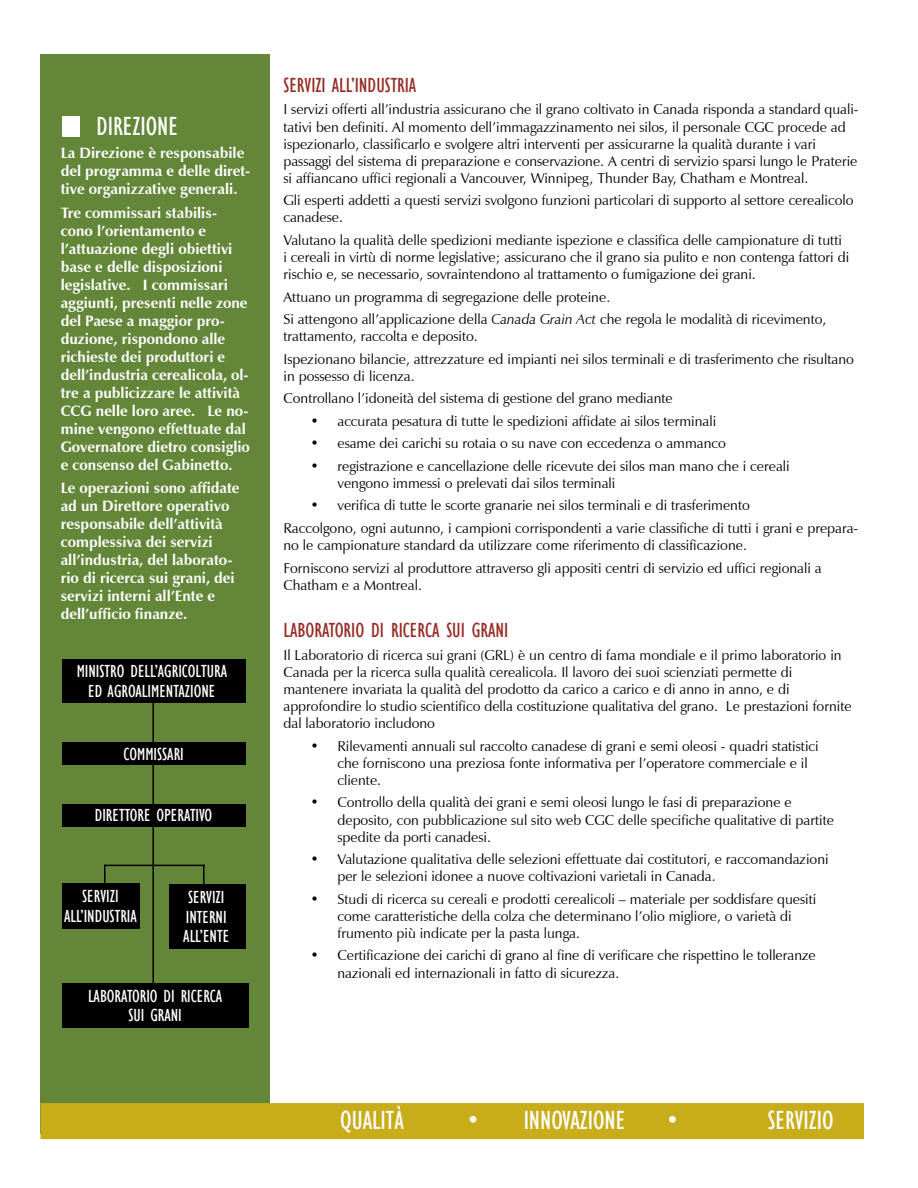
<style>
.page{position:relative;width:918px;height:1188px;background:#fff}
.page>*{position:absolute;margin:0;border:0;box-sizing:border-box;transform-origin:0 0}
.t1{font:condensed 27px "Gill Sans";color:#fff}
.t2{font:condensed 21px "Gill Sans";color:#952c24}
.t3{font:condensed 18px/19.5px "Gill Sans";color:#fff;text-align:center}
.t4{font:700 15px/18px "Zapf Humanist 601 BT";color:#fff}
.t5{font:14.25px/17.1px "Zapf Humanist 601 BT";color:#000}
.s1{font-style:italic}
</style>
<div class="page">
<div style="left:40px;top:54px;width:230px;height:1080px;background:#638638"></div>
<div style="left:63px;top:116px;width:17px;height:20px;background:#fff"></div>
<div style="left:40px;top:1103px;width:824px;height:36px;background:#c9ac19"></div>
<div style="left:62px;top:883px;width:78px;height:46px;background:#000"></div>
<div style="left:169px;top:884px;width:77px;height:64px;background:#000"></div>
<div style="left:62px;top:742px;width:184px;height:23px;background:#000"></div>
<div style="left:62px;top:659px;width:184px;height:44px;background:#000"></div>
<hr style="left:152px;top:700px;width:2px;height:293px;background:#000">
<hr style="left:105px;top:865px;width:99px;height:1px;background:#000">
<hr style="left:203px;top:865px;width:2px;height:22px;background:#000">
<hr style="left:104px;top:865px;width:2px;height:22px;background:#000">
<div style="left:62px;top:804px;width:184px;height:23px;background:#000"></div>
<div style="left:62px;top:983px;width:187px;height:45px;background:#000"></div>
<h1 class="t1" style="left:97px;top:111px;width:83px">DIREZIONE</h1>
<p class="t4" style="left:61px;top:144px;width:191px">La Direzione è responsabile del programma e delle diret&shy;tive organizzative generali.</p>
<p class="t4" style="left:61px;top:203px;width:191px">Tre commissari stabilis&shy;cono l’orientamento e l’attuazione degli obiettivi base e delle disposizioni legislative. I commissari aggiunti, presenti nelle zone del Paese a maggior pro&shy;duzione, rispondono alle richieste dei produttori e dell’industria cerealicola, ol&shy;tre a publicizzare le attività<br>CCG nelle loro aree. Le no&shy;mine vengono effettuate dal<br>Governatore dietro consiglio e consenso del Gabinetto.</p>
<p class="t4" style="left:61px;top:479px;width:180px">Le operazioni sono affidate ad un Direttore operativo responsabile dell’attività complessiva dei servizi all’industria, del laborato&shy;rio di ricerca sui grani, dei servizi interni all’Ente e dell’ufficio finanze.</p>
<p class="t3" style="left:77px;top:662px;width:152px">MINISTRO DELL’AGRICOLTURA<br>ED AGROALIMENTAZIONE</p>
<p class="t3" style="left:123px;top:745px;width:62px">COMMISSARI</p>
<p class="t3" style="left:95px;top:806px;width:119px">DIRETTORE OPERATIVO</p>
<p class="t3" style="left:64px;top:887px;width:74px">SERVIZI<br>ALL’INDUSTRIA</p>
<p class="t3" style="left:183px;top:888px;width:47px;text-align:left">SERVIZI<br>INTERNI<br>ALL’ENTE</p>
<p class="t3" style="left:88px;top:987px;width:136px">LABORATORIO DI RICERCA<br>SUI GRANI</p>
<h2 class="t2" style="left:284px;top:74px;width:134px">SERVIZI ALL’INDUSTRIA</h2>
<p class="t5" style="left:284px;top:101px;width:577px">I servizi offerti all’industria assicurano che il grano coltivato in Canada risponda a standard quali&shy;tativi ben definiti. Al momento dell’immagazzinamento nei silos, il personale CGC procede ad ispezionarlo, classificarlo e svolgere altri interventi per assicurarne la qualità durante i vari passaggi del sistema di preparazione e conservazione. A centri di servizio sparsi lungo le Praterie si affiancano uffici regionali a Vancouver, Winnipeg, Thunder Bay, Chatham e Montreal.</p>
<p class="t5" style="left:284px;top:192px;width:572px">Gli esperti addetti a questi servizi svolgono funzioni particolari di supporto al settore cerealicolo canadese.</p>
<p class="t5" style="left:284px;top:232px;width:567px">Valutano la qualità delle spedizioni mediante ispezione e classifica delle campionature di tutti<br>i cereali in virtù di norme legislative; assicurano che il grano sia pulito e non contenga fattori di rischio e, se necessario, sovraintendono al trattamento o fumigazione dei grani.</p>
<p class="t5" style="left:284px;top:286px;width:545px;line-height:22.5px">Attuano un programma di segregazione delle proteine.<br>Si attengono all’applicazione della <span class="s1">Canada Grain Act</span> che regola le modalità di ricevimento,</p>
<p class="t5" style="left:284px;top:325px;width:572px;line-height:22.5px">trattamento, raccolta e deposito.<br>Ispezionano bilancie, attrezzature ed impianti nei silos terminali e di trasferimento che risultano</p>
<p class="t5" style="left:284px;top:365px;width:391px;line-height:22.5px">in possesso di licenza.<br>Controllano l’idoneità del sistema di gestione del grano mediante</p>
<p class="t5" style="left:311px;top:412px;width:407px">• accurata pesatura di tutte le spedizioni affidate ai silos terminali</p>
<p class="t5" style="left:311px;top:435px;width:417px">• esame dei carichi su rotaia o su nave con eccedenza o ammanco</p>
<p class="t5" style="left:338px;top:457px;width:454px;text-indent:-27px">• registrazione e cancellazione delle ricevute dei silos man mano che i cereali vengono immessi o prelevati dai silos terminali</p>
<p class="t5" style="left:284px;top:494px;width:576px;line-height:22.5px;text-indent:27px">• verifica di tutte le scorte granarie nei silos terminali e di trasferimento<br>Raccolgono, ogni autunno, i campioni corrispondenti a varie classifiche di tutti i grani e prepara-</p>
<p class="t5" style="left:284px;top:534px;width:540px;line-height:22.5px">no le campionature standard da utilizzare come riferimento di classificazione.<br>Forniscono servizi al produttore attraverso gli appositi centri di servizio ed uffici regionali a</p>
<p class="t5" style="left:284px;top:576px;width:140px">Chatham e a Montreal.</p>
<h2 class="t2" style="left:284px;top:619px;width:226px">LABORATORIO DI RICERCA SUI GRANI</h2>
<p class="t5" style="left:284px;top:646px;width:570px">Il Laboratorio di ricerca sui grani (GRL) è un centro di fama mondiale e il primo laboratorio in Canada per la ricerca sulla qualità cerealicola. Il lavoro dei suoi scienziati permette di mantenere invariata la qualità del prodotto da carico a carico e di anno in anno, e di approfondire lo studio scientifico della costituzione qualitativa del grano. Le prestazioni fornite dal laboratorio includono</p>
<p class="t5" style="left:338px;top:737px;width:483px;text-indent:-27px">• Rilevamenti annuali sul raccolto canadese di grani e semi oleosi - quadri statistici che forniscono una preziosa fonte informativa per l’operatore commerciale e il cliente.</p>
<p class="t5" style="left:338px;top:794px;width:498px;text-indent:-27px">• Controllo della qualità dei grani e semi oleosi lungo le fasi di preparazione e deposito, con pubblicazione sul sito web CGC delle specifiche qualitative di partite spedite da porti canadesi.</p>
<p class="t5" style="left:338px;top:851px;width:493px;text-indent:-27px">• Valutazione qualitativa delle selezioni effettuate dai costitutori, e raccomandazioni per le selezioni idonee a nuove coltivazioni varietali in Canada.</p>
<p class="t5" style="left:338px;top:890px;width:480px;text-indent:-27px">• Studi di ricerca su cereali e prodotti cerealicoli – materiale per soddisfare quesiti come caratteristiche della colza che determinano l’olio migliore, o varietà di frumento più indicate per la pasta lunga.</p>
<p class="t5" style="left:338px;top:947px;width:480px;text-indent:-27px">• Certificazione dei carichi di grano al fine di verificare che rispettino le tolleranze nazionali ed internazionali in fatto di sicurezza.</p>
<h1 class="t1" style="left:340px;top:1106px;width:65px">QUALITÀ</h1>
<h1 class="t1" style="left:469px;top:1106px;width:158px">• INNOVAZIONE</h1>
<h1 class="t1" style="left:668px;top:1106px;width:11px">•</h1>
<h1 class="t1" style="left:768px;top:1106px;width:67px">SERVIZIO</h1>
</div>
